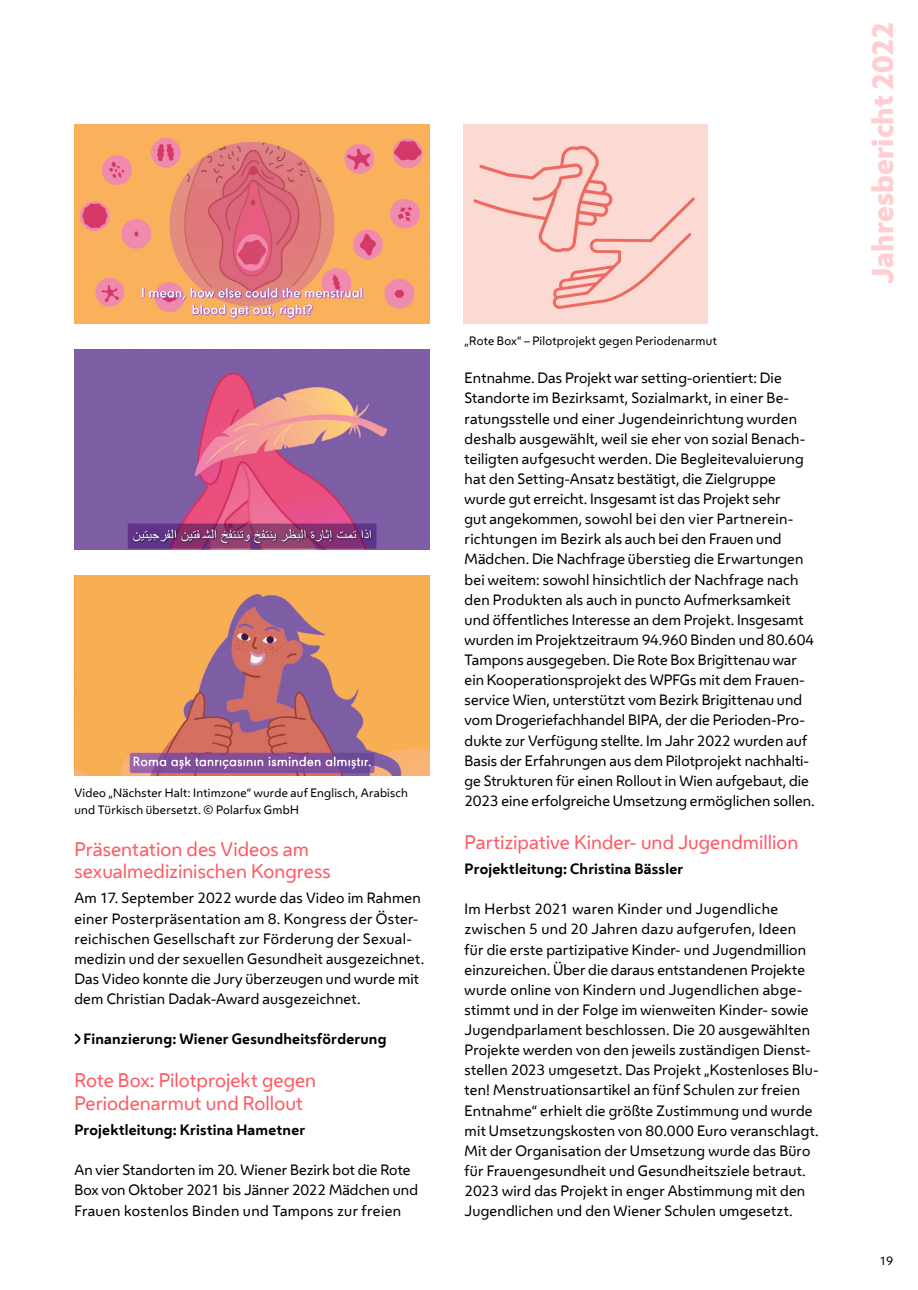
<style>
.page{position:relative;width:918px;height:1290px;background:#fff}
.page>*{position:absolute;margin:0;border:0;box-sizing:border-box;transform-origin:0 0}
.t1{font:800 28px "Wiener Melange Office";color:#ffced1}
.Überschrift_3{font:18.38px/22.8px "Wiener Melange Office Regular 2";color:#ff5a64}
.Fließtext{font:14px/20.1px "Wiener Melange Office Regular 2";letter-spacing:.01em;color:#000}
.Credit{font:700 14px "Wiener Melange Office";letter-spacing:.015em;color:#000}
.t2{font:11.38px/17.2px "Wiener Melange Office Regular 2";letter-spacing:.02em;color:#000}
</style>
<div class="page">
<img style="left:74px;top:124px;width:355px;height:200px">
<img style="left:74px;top:350px;width:355px;height:199px">
<img style="left:74px;top:576px;width:355px;height:199px">
<svg style="left:74px;top:1033px;width:6px;height:11px"></svg>
<img style="left:464px;top:124px;width:243px;height:200px">
<p class="t2" style="left:74px;top:783px;width:335px">Video „Nächster Halt: Intimzone“ wurde auf Englisch, Arabisch und Türkisch übersetzt. © Polarfux GmbH</p>
<h2 class="Überschrift_3" style="left:74px;top:836px;width:258px">Präsentation des Videos am sexualmedizinischen Kongress</h2>
<p class="Fließtext" style="left:74px;top:887px;width:351px">Am 17. September 2022 wurde das Video im Rahmen einer Posterpräsentation am 8. Kongress der Öster&shy;reichischen Gesellschaft zur Förderung der Sexual&shy;medizin und der sexuellen Gesundheit ausgezeichnet.<br>Das Video konnte die Jury überzeugen und wurde mit dem Christian Dadak-Award ausgezeichnet.</p>
<p class="Credit" style="left:83px;top:1027px;width:305px">Finanzierung: Wiener Gesundheitsförderung</p>
<h2 class="Überschrift_3" style="left:74px;top:1068px;width:243px">Rote Box: Pilotprojekt gegen<br>Periodenarmut und Rollout</h2>
<p class="Credit" style="left:74px;top:1118px;width:232px">Projektleitung: Kristina Hametner</p>
<p class="Fließtext" style="left:74px;top:1159px;width:345px">An vier Standorten im 20. Wiener Bezirk bot die Rote<br>Box von Oktober 2021 bis Jänner 2022 Mädchen und<br>Frauen kostenlos Binden und Tampons zur freien</p>
<p class="t2" style="left:464px;top:332px;width:254px">„Rote Box“ – Pilotprojekt gegen Periodenarmut</p>
<p class="Fließtext" style="left:464px;top:367px;width:352px">Entnahme. Das Projekt war setting-orientiert: Die Standorte im Bezirksamt, Sozialmarkt, in einer Be&shy;ratungsstelle und einer Jugendeinrichtung wurden deshalb ausgewählt, weil sie eher von sozial Benach&shy;teiligten aufgesucht werden. Die Begleitevaluierung hat den Setting-Ansatz bestätigt, die Zielgruppe wurde gut erreicht. Insgesamt ist das Projekt sehr<br>gut angekommen, sowohl bei den vier Partnerein&shy;richtungen im Bezirk als auch bei den Frauen und Mädchen. Die Nachfrage überstieg die Erwartungen bei weitem: sowohl hinsichtlich der Nachfrage nach den Produkten als auch in puncto Aufmerksamkeit und öffentliches Interesse an dem Projekt. Insgesamt wurden im Projektzeitraum 94.960 Binden und 80.604<br>Tampons ausgegeben. Die Rote Box Brigittenau war ein Kooperationsprojekt des WPFGs mit dem Frauen&shy;service Wien, unterstützt vom Bezirk Brigittenau und vom Drogeriefachhandel BIPA, der die Perioden-Pro&shy;dukte zur Verfügung stellte. Im Jahr 2022 wurden auf Basis der Erfahrungen aus dem Pilotprojekt nachhalti&shy;ge Strukturen für einen Rollout in Wien aufgebaut, die 2023 eine erfolgreiche Umsetzung ermöglichen sollen.</p>
<h2 class="Überschrift_3" style="left:464px;top:830px;width:335px">Partizipative Kinder- und Jugendmillion</h2>
<p class="Credit" style="left:464px;top:857px;width:220px">Projektleitung: Christina Bässler</p>
<p class="Fließtext" style="left:464px;top:898px;width:356px">Im Herbst 2021 waren Kinder und Jugendliche zwischen 5 und 20 Jahren dazu aufgerufen, Ideen<br>für die erste partizipative Kinder- und Jugendmillion einzureichen. Über die daraus entstandenen Projekte wurde online von Kindern und Jugendlichen abge&shy;stimmt und in der Folge im wienweiten Kinder- sowie Jugendparlament beschlossen. Die 20 ausgewählten Projekte werden von den jeweils zuständigen Dienst&shy;stellen 2023 umgesetzt. Das Projekt „Kostenloses Blu&shy;ten! Menstruationsartikel an fünf Schulen zur freien Entnahme“ erhielt die größte Zustimmung und wurde mit Umsetzungskosten von 80.000 Euro veranschlagt.<br>Mit der Organisation der Umsetzung wurde das Büro für Frauengesundheit und Gesundheitsziele betraut.<br>2023 wird das Projekt in enger Abstimmung mit den Jugendlichen und den Wiener Schulen umgesetzt.</p>
<h1 class="t1" style="left:863px;top:284px;width:264px;rotate:-90deg">Jahresbericht 2022</h1>
<p class="t2" style="left:879px;top:1252px;width:15px">19</p>
</div>
